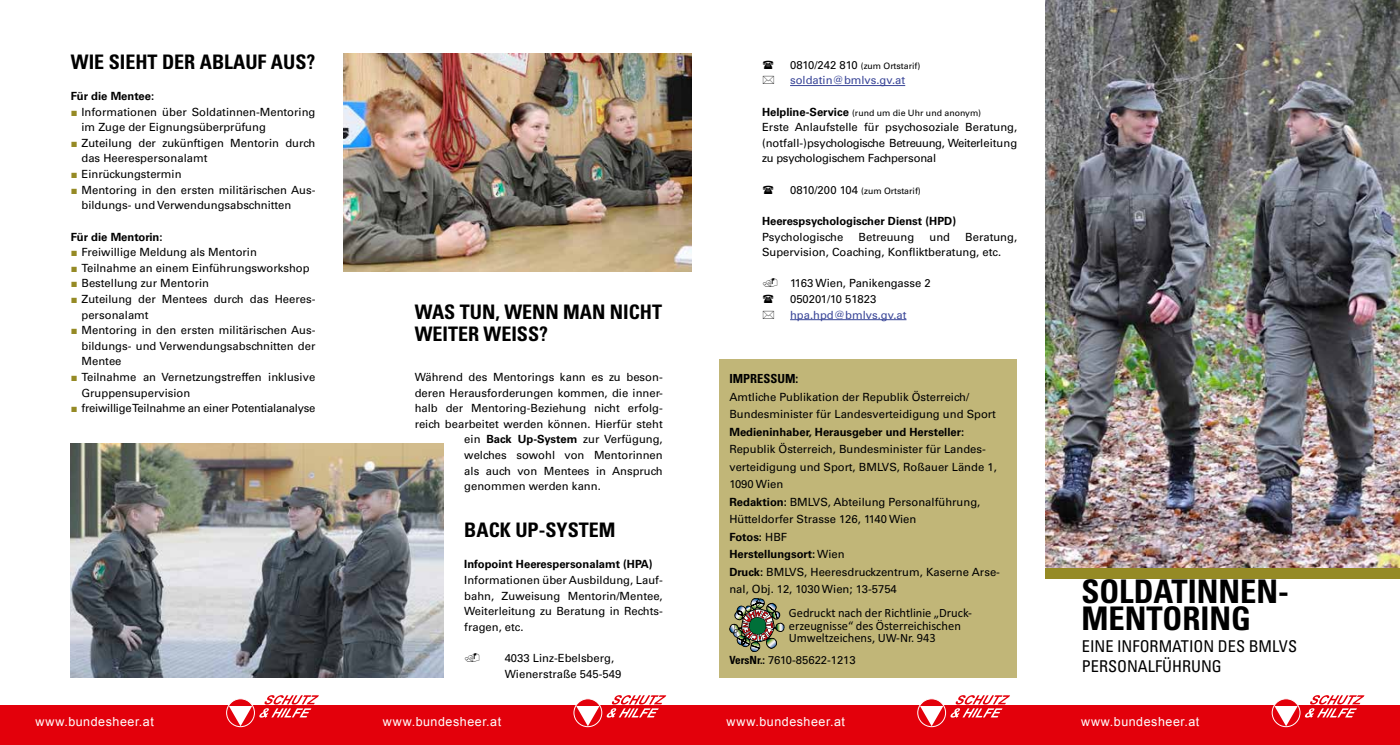
<style>
.page{position:relative;width:1400px;height:745px;background:#fff}
.page>*{position:absolute;margin:0;border:0;box-sizing:border-box;transform-origin:0 0}
.t1{font:700 condensed 32.5px/27.5px "Univers LT Std";color:#000}
.t2{font:700 condensed 20px "Univers LT Std";color:#000}
.t3{font:condensed 16.25px/19.5px "Univers LT Std";color:#000}
.t4{font:12.62px/12.6px "Calibri";color:#000}
.t5{font:12.5px "Arial";letter-spacing:.045em;color:#fff}
.t6{font:700 condensed 12.5px "Univers LT Std";color:#000}
.t7{font:11.25px/15.6px "Univers LT Std";color:#000}
.t8{font:700 11.25px "Univers LT Std";color:#000}
.t9{font:11.25px "Univers LT Std";letter-spacing:-.02em;color:#000}
.t10{font:11.25px "Univers LT Std";color:#3a4698}
.t11{font:8.75px "Univers LT Std";color:#000}
.s1{font-family:"Arial";color:#958a25}
.s2{font-weight:700}
.s3{font-size:11.25px}
.s4{font-weight:700;font-size:11.25px}
.s5{font-weight:700;font-stretch:condensed}
</style>
<div class="page">
<img style="left:1045px;top:0;width:355px;height:568px">
<div style="left:0;top:705px;width:1400px;height:39px;background:#e3000b"></div>
<svg style="left:1272px;top:698px;width:28px;height:28px"></svg>
<div style="left:1271px;top:698px;width:29px;height:28px;border:1px solid #fff;border-radius:50%"></div>
<svg style="left:1274px;top:705px;width:23px;height:20px"></svg>
<svg style="left:1305px;top:695px;width:59px;height:22px"></svg>
<svg style="left:918px;top:698px;width:27px;height:28px"></svg>
<div style="left:917px;top:698px;width:29px;height:28px;border:1px solid #fff;border-radius:50%"></div>
<svg style="left:920px;top:705px;width:23px;height:20px"></svg>
<svg style="left:950px;top:695px;width:60px;height:22px"></svg>
<svg style="left:574px;top:698px;width:28px;height:28px"></svg>
<div style="left:573px;top:698px;width:29px;height:28px;border:1px solid #fff;border-radius:50%"></div>
<svg style="left:576px;top:705px;width:23px;height:20px"></svg>
<svg style="left:606px;top:695px;width:60px;height:22px"></svg>
<svg style="left:227px;top:698px;width:27px;height:28px"></svg>
<div style="left:226px;top:698px;width:29px;height:28px;border:1px solid #fff;border-radius:50%"></div>
<svg style="left:229px;top:705px;width:23px;height:20px"></svg>
<svg style="left:259px;top:695px;width:60px;height:22px"></svg>
<div style="left:719px;top:359px;width:298px;height:318px;background:#c1b678"></div>
<img style="left:729px;top:598px;width:55px;height:53px">
<img style="left:344px;top:53px;width:347px;height:218px">
<hr style="left:790px;top:85px;width:115px;height:1px;background:#3a4698">
<hr style="left:790px;top:319px;width:116px;height:1px;background:#3a4698">
<div style="left:1045px;top:568px;width:355px;height:10px;background:#958a25"></div>
<img style="left:71px;top:443px;width:372px;height:234px">
<h2 class="t2" style="left:71px;top:49px;width:103px">WIE SIEHT DER</h2>
<h2 class="t2" style="left:200px;top:49px;width:117px">ABLAUF AUS?</h2>
<p class="t8" style="left:71px;top:89px;width:85px">Für die Mentee:</p>
<p class="t7" style="left:81px;top:104px;width:235px;text-indent:-11px"><span class="s1">■</span> Informationen über Soldatinnen-Mentoring im Zuge der Eignungsüberprüfung</p>
<p class="t7" style="left:81px;top:135px;width:235px;text-indent:-11px"><span class="s1">■</span> Zuteilung der zukünftigen Mentorin durch das Heerespersonalamt</p>
<p class="t7" style="left:71px;top:166px;width:112px"><span class="s1">■</span> Einrückungstermin</p>
<p class="t7" style="left:81px;top:182px;width:235px;text-indent:-11px"><span class="s1">■</span> Mentoring in den ersten militärischen Aus&shy;bildungs- und Verwendungsabschnitten</p>
<p class="t8" style="left:71px;top:230px;width:93px">Für die Mentorin:</p>
<p class="t7" style="left:71px;top:244px;width:188px"><span class="s1">■</span> Freiwillige Meldung als Mentorin</p>
<p class="t7" style="left:71px;top:260px;width:240px"><span class="s1">■</span> Teilnahme an einem Einführungsworkshop</p>
<p class="t7" style="left:71px;top:275px;width:140px"><span class="s1">■</span> Bestellung zur Mentorin</p>
<p class="t7" style="left:81px;top:291px;width:235px;text-indent:-11px"><span class="s1">■</span> Zuteilung der Mentees durch das Heeres&shy;personalamt</p>
<p class="t7" style="left:81px;top:322px;width:235px;text-align:justify;text-indent:-11px"><span class="s1">■</span> Mentoring in den ersten militärischen Aus&shy;bildungs- und Verwendungsabschnitten der Mentee</p>
<p class="t7" style="left:81px;top:369px;width:235px;text-indent:-11px"><span class="s1">■</span> Teilnahme an Vernetzungstreffen inklusive<br>Gruppensupervision</p>
<p class="t9" style="left:71px;top:401px;width:246px"><span class="s1">■</span> freiwillige Teilnahme an einer Potentialanalyse</p>
<h2 class="t2" style="left:415px;top:299px;width:120px">WAS TUN , WENN</h2>
<h2 class="t2" style="left:563px;top:299px;width:100px">MAN NICHT</h2>
<h2 class="t2" style="left:415px;top:321px;width:28px">WEITER</h2>
<h2 class="t2" style="left:483px;top:321px;width:66px">WEISS?</h2>
<p class="t7" style="left:415px;top:369px;width:250px">Während des Mentorings kann es zu beson-</p>
<p class="t7" style="left:415px;top:384px;width:250px">deren Herausforderungen kommen, die inner-</p>
<p class="t7" style="left:415px;top:400px;width:250px">halb der Mentoring-Beziehung nicht erfolg-</p>
<p class="t7" style="left:415px;top:416px;width:250px">reich bearbeitet werden können. Hierfür steht</p>
<p class="t7" style="left:464px;top:431px;width:200px">ein <span class="s2">Back Up-System</span> zur Verfügung,</p>
<p class="t7" style="left:464px;top:447px;width:200px">welches sowohl von Mentorinnen</p>
<p class="t7" style="left:464px;top:462px;width:200px">als auch von Mentees in Anspruch</p>
<p class="t7" style="left:464px;top:478px;width:138px">genommen werden kann.</p>
<h2 class="t2" style="left:464px;top:517px;width:153px">BACK UP-SYSTE M</h2>
<p class="t8" style="left:464px;top:557px;width:190px">Infopoint Heerespersonalamt (HPA)</p>
<p class="t7" style="left:464px;top:571px;width:200px;text-align:justify">Informationen über Ausbildung, Lauf&shy;bahn, Zuweisung Mentorin/Mentee, Weiterleitung zu Beratung in Rechts&shy;fragen, etc.</p>
<p class="t7" style="left:505px;top:649px;width:118px">4033 Linz-Ebelsberg,<br>Wienerstraße 545-549</p>
<p class="t11" style="left:790px;top:60px;width:132px"><span class="s3">0810/242 810</span> (zum Ortstarif)</p>
<p class="t10" style="left:790px;top:74px;width:117px">soldatin@bmlvs.gv.at</p>
<p class="t11" style="left:762px;top:107px;width:221px"><span class="s4">Helpline-Service</span> (rund um die Uhr und anonym)</p>
<p class="t7" style="left:762px;top:119px;width:257px;text-align:justify">Erste Anlaufstelle für psychosoziale Beratung, (notfall-)psychologische Betreuung, Weiterleitung zu psychologischem Fachpersonal</p>
<p class="t11" style="left:790px;top:185px;width:132px"><span class="s3">0810/200 104</span> (zum Ortstarif)</p>
<p class="t8" style="left:762px;top:214px;width:196px">Heerespsychologischer Dienst (HPD)</p>
<p class="t7" style="left:762px;top:229px;width:83px">Psychologische</p>
<p class="t7" style="left:858px;top:229px;width:57px">Betreuung</p>
<p class="t7" style="left:929px;top:229px;width:22px">und</p>
<p class="t7" style="left:762px;top:229px;width:257px;text-indent:203px">Beratung,<br>Supervision, Coaching, Konfliktberatung, etc.</p>
<p class="t7" style="left:790px;top:275px;width:142px">1163 Wien, Panikengasse 2<br>050201/10 51823</p>
<p class="t10" style="left:790px;top:308px;width:118px">hpa.hpd@bmlvs.gv.at</p>
<p class="t6" style="left:729px;top:371px;width:70px">IMPRESSUM:</p>
<p class="t7" style="left:729px;top:387px;width:268px;line-height:17.5px">Amtliche Publikation der Republik Österreich/<br>Bundesminister für Landesverteidigung und Sport</p>
<p class="t8" style="left:729px;top:425px;width:236px">Medieninhaber, Herausgeber und Hersteller:</p>
<p class="t7" style="left:729px;top:440px;width:272px;line-height:17.5px">Republik Österreich, Bundesminister für Landes&shy;verteidigung und Sport, BMLVS, Roßauer Lände 1, 1090 Wien<br><span class="s2">Redaktion:</span> BMLVS, Abteilung Personalführung, Hütteldorfer Strasse 126, 1140 Wien<br><span class="s2">Fotos:</span> HBF<br><span class="s2">Herstellungsort:</span> Wien<br><span class="s2">Druck:</span> BMLVS, Heeresdruckzentrum, Kaserne Arse&shy;nal, Obj. 12, 1030 Wien; 13-5754</p>
<p class="t4" style="left:789px;top:606px;width:185px">Gedruckt nach der Richtlinie „Druck&shy;erzeugnisse“ des Österreichischen<br>Umweltzeichens, UW-Nr. 943</p>
<p class="t7" style="left:729px;top:651px;width:128px"><span class="s5">VERSNR.:</span> 7610-85622-1213</p>
<h1 class="t1" style="left:1081px;top:576px;width:209px">SOLDATINNEN-<br>MENTORING</h1>
<h3 class="t3" style="left:1082px;top:636px;width:215px">EINE INFORMATION DES BMLVS<br>PERSONALFÜHRUNG</h3>
<p class="t5" style="left:35px;top:713px;width:120px">www.bundesheer.at</p>
<p class="t5" style="left:383px;top:713px;width:120px">www.bundesheer.at</p>
<p class="t5" style="left:726px;top:713px;width:120px">www.bundesheer.at</p>
<p class="t5" style="left:1081px;top:713px;width:120px">www.bundesheer.at</p>
</div>
